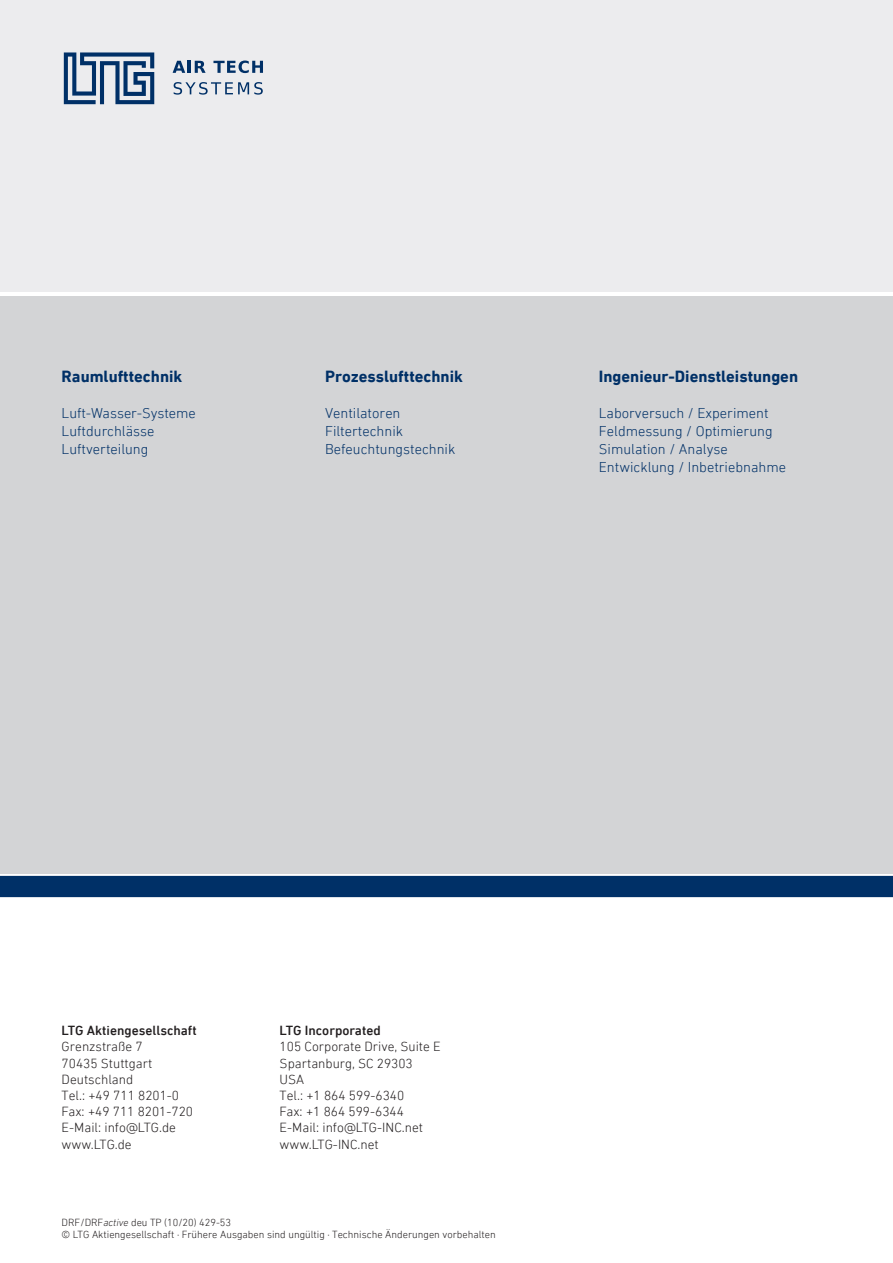
<style>
.page{position:relative;width:893px;height:1263px;background:#fff}
.page>*{position:absolute;margin:0;border:0;box-sizing:border-box;transform-origin:0 0}
.t1{font:700 16.5px "DIN Next LT Pro";color:#003067}
.t2{font:300 14.55px/18px "DIN Next LT Pro";color:#003067}
.t3{font:300 13.5px/16.2px "DIN Next LT Pro";color:#231f20}
.t4{font:500 13.5px "DIN Next LT Pro";color:#231f20}
.t5{font:300 10.5px/12.6px "DIN Next LT Pro";color:#231f20}
.s1{font-style:italic}
</style>
<div class="page">
<div style="left:0;top:296px;width:893px;height:578px;background:#d3d4d6"></div>
<div style="left:0;top:876px;width:893px;height:21px;background:#003067"></div>
<div style="left:0;top:0;width:893px;height:291px;background:#ececee"></div>
<svg style="left:173px;top:61px;width:33px;height:12px"></svg>
<svg style="left:213px;top:61px;width:50px;height:12px"></svg>
<svg style="left:174px;top:82px;width:89px;height:13px"></svg>
<svg style="left:64px;top:52px;width:90px;height:52px"></svg>
<p class="t1" style="left:62px;top:367px;width:122px">Raumlufttechnik</p>
<p class="t2" style="left:62px;top:404px;width:136px">Luft-Wasser-Systeme<br>Luftdurchlässe<br>Luftverteilung</p>
<p class="t1" style="left:325px;top:367px;width:139px">Prozesslufttechnik</p>
<p class="t2" style="left:325px;top:404px;width:132px">Ventilatoren<br>Filtertechnik<br>Befeuchtungstechnik</p>
<p class="t1" style="left:599px;top:367px;width:201px">Ingenieur-Dienstleistungen</p>
<p class="t2" style="left:599px;top:404px;width:189px">Laborversuch / Experiment<br>Feldmessung / Optimierung<br>Simulation / Analyse<br>Entwicklung / Inbetriebnahme</p>
<p class="t4" style="left:62px;top:1023px;width:137px">LTG Aktiengesellschaft</p>
<p class="t3" style="left:62px;top:1038px;width:133px">Grenzstraße 7<br>70435 Stuttgart<br>Deutschland<br>Tel.: +49 711 8201-0<br>Fax: +49 711 8201-720<br>E-Mail: info@LTG.de www.LTG.de</p>
<p class="t4" style="left:280px;top:1023px;width:103px">LTG Incorporated</p>
<p class="t3" style="left:280px;top:1038px;width:163px">105 Corporate Drive, Suite E<br>Spartanburg, SC 29303<br>USA<br>Tel.: +1 864 599-6340<br>Fax: +1 864 599-6344<br>E-Mail: info@LTG-INC.net www.LTG-INC.net</p>
<p class="t5" style="left:62px;top:1215px;width:436px">DRF/DRF<span class="s1">active</span> deu TP (10/20) 429-53<br>© LTG Aktiengesellschaft · Frühere Ausgaben sind ungültig · Technische Änderungen vorbehalten</p>
</div>
